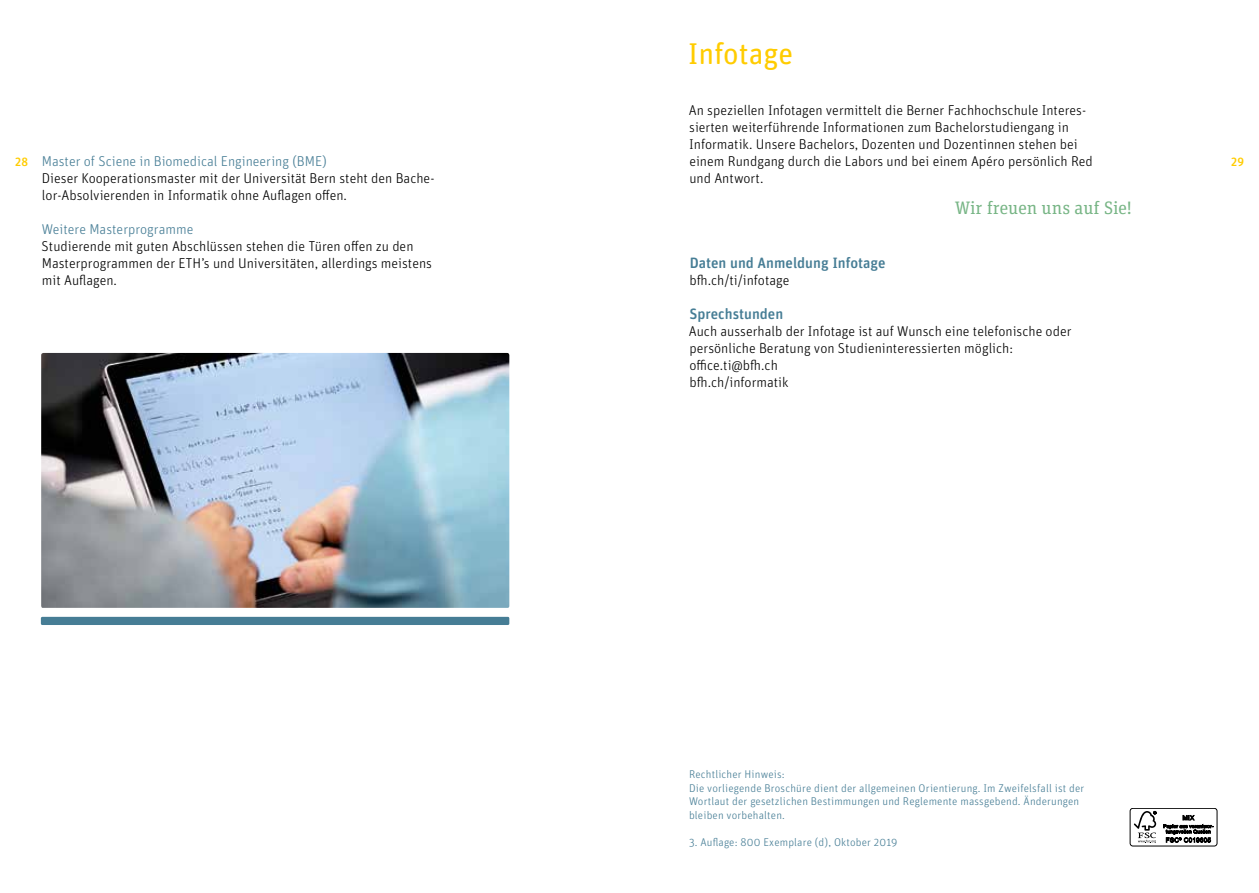
<style>
.page{position:relative;width:1259px;height:893px;background:#fff}
.page>*{position:absolute;margin:0;border:0;box-sizing:border-box;transform-origin:0 0}
.t1{font:30px "Unit Rounded Pro";color:#fc0}
.t2{font:18px "Unit Slab Pro";color:#77b585}
.t3{font:500 15px "Unit Rounded Pro";color:#467d95}
.t4{font:300 14.25px/17px "Unit Rounded Pro";color:#000}
.t5{font:300 14.25px "Unit Rounded Pro";color:#467d95}
.t6{font:500 12px "Unit Rounded Pro";color:#fc0}
.t7{font:300 11.25px/13.6px "Unit Rounded Pro";letter-spacing:.015em;color:#467d95}
</style>
<div class="page">
<div style="left:41px;top:617px;width:468px;height:8px;background:#467d95;border-radius:2px"></div>
<img style="left:41px;top:353px;width:468px;height:255px">
<div style="left:1129px;top:808px;width:88px;height:38px;border:1px solid #000;border-radius:3px"></div>
<svg style="left:1133px;top:811px;width:23px;height:32px"></svg>
<svg style="left:1163px;top:815px;width:50px;height:28px"></svg>
<h1 class="t1" style="left:687px;top:33px;width:107px">Infotage</h1>
<p class="t4" style="left:689px;top:101px;width:405px">An speziellen Infotagen vermittelt die Berner Fachhochschule Interes&shy;sierten weiterführende Informationen zum Bachelorstudiengang in Informatik. Unsere Bachelors, Dozenten und Dozentinnen stehen bei einem Rundgang durch die Labors und bei einem Apéro persönlich Red und Antwort.</p>
<p class="t5" style="left:42px;top:152px;width:286px">Master of Sciene in Biomedical Engineering (BME)</p>
<p class="t4" style="left:42px;top:169px;width:394px">Dieser Kooperationsmaster mit der Universität Bern steht den Bache&shy;lor-Absolvierenden in Informatik ohne Auflagen offen.</p>
<p class="t5" style="left:42px;top:220px;width:153px">Weitere Masterprogramme</p>
<p class="t4" style="left:42px;top:237px;width:392px">Studierende mit guten Abschlüssen stehen die Türen offen zu den<br>Masterprogrammen der ETH’s und Universitäten, allerdings meistens mit Auflagen.</p>
<p class="t6" style="left:15px;top:153px;width:15px">28</p>
<p class="t6" style="left:1230px;top:153px;width:15px">29</p>
<p class="t2" style="left:955px;top:196px;width:178px">Wir freuen uns auf Sie!</p>
<p class="t3" style="left:689px;top:252px;width:197px">Daten und Anmeldung Infotage</p>
<p class="t4" style="left:689px;top:271px;width:101px">bfh.ch/ti/infotage</p>
<p class="t3" style="left:689px;top:303px;width:95px">Sprechstunden</p>
<p class="t4" style="left:689px;top:322px;width:384px">Auch ausserhalb der Infotage ist auf Wunsch eine telefonische oder persönliche Beratung von Studieninteressierten möglich: office.ti@bfh.ch<br>bfh.ch/informatik</p>
<p class="t7" style="left:689px;top:767px;width:397px">Rechtlicher Hinweis:<br>Die vorliegende Broschüre dient der allgemeinen Orientierung. Im Zweifelsfall ist der Wortlaut der gesetzlichen Bestimmungen und Reglemente massgebend. Änderungen bleiben vorbehalten.</p>
<p class="t7" style="left:689px;top:835px;width:210px">3. Auflage: 800 Exemplare (d), Oktober 2019</p>
</div>
